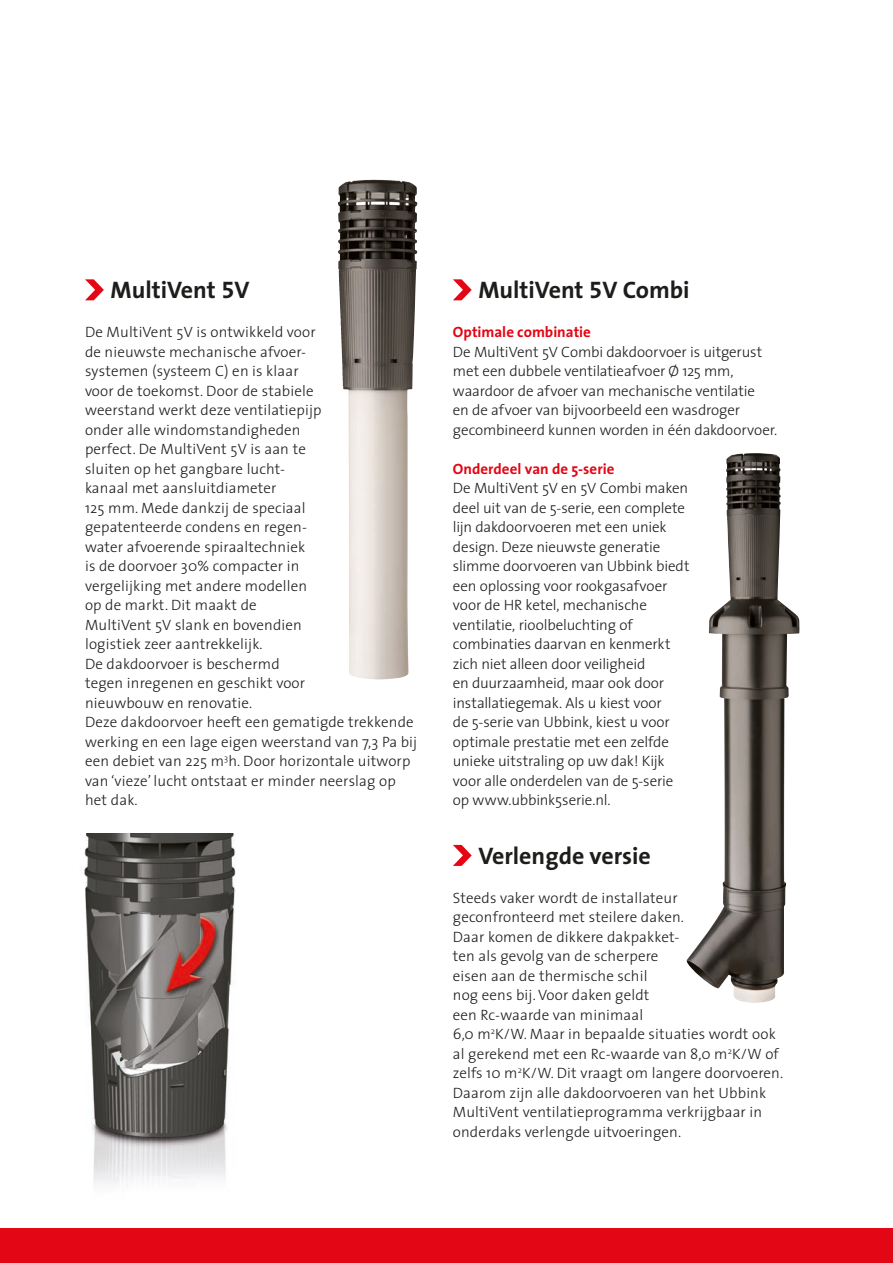
<style>
.page{position:relative;width:893px;height:1263px;background:#fff}
.page>*{position:absolute;margin:0;border:0;box-sizing:border-box;transform-origin:0 0}
.t1{font:700 24px "The Sans";color:#1d1d1b}
.t2{font:300 15px/19.5px "The Sans";letter-spacing:.01em;color:#1d1d1b}
.t3{font:300 15px/19.5px "The Sans";letter-spacing:-.01em;color:#1d1d1b}
.t4{font:700 15px "The Sans";color:#e30614}
.s1{font-family:"The Sans Bold Expert";font-weight:400}
</style>
<div class="page">
<div style="left:0;top:1229px;width:893px;height:34px;background:#e30614"></div>
<svg style="left:85px;top:279px;width:19px;height:21px"></svg>
<img style="left:338px;top:180px;width:63px;height:500px">
<svg style="left:453px;top:279px;width:19px;height:21px"></svg>
<svg style="left:453px;top:845px;width:19px;height:21px"></svg>
<img style="left:84px;top:833px;width:152px;height:352px">
<img style="left:686px;top:453px;width:114px;height:550px">
<h1 class="t1" style="left:111px;top:270px;width:141px">MultiVent <span class="s1">5</span>V</h1>
<p class="t2" style="left:85px;top:322px;width:334px">De MultiVent 5V is ontwikkeld voor<br>de nieuwste mechanische afvoer-<br>systemen (systeem C) en is klaar<br>voor de toekomst. Door de stabiele<br>weerstand werkt deze ventilatiepijp<br>onder alle windomstandigheden<br>perfect. De MultiVent 5V is aan te<br>sluiten op het gangbare lucht-<br>kanaal met aansluitdiameter<br>125 mm. Mede dankzij de speciaal<br>gepatenteerde condens en regen-<br>water afvoerende spiraaltechniek<br>is de doorvoer 30% compacter in<br>vergelijking met andere modellen<br>op de markt. Dit maakt de<br>MultiVent 5V slank en bovendien<br>logistiek zeer aantrekkelijk.<br>De dakdoorvoer is beschermd<br>tegen inregenen en geschikt voor<br>nieuwbouw en renovatie.<br>Deze dakdoorvoer heeft een gematigde trekkende werking en een lage eigen weerstand van 7,3 Pa bij een debiet van 225 m<sup>3</sup>h. Door horizontale uitworp van ‘vieze’ lucht ontstaat er minder neerslag op het dak.</p>
<h1 class="t1" style="left:478px;top:270px;width:213px">MultiVent <span class="s1">5</span>V Combi</h1>
<p class="t4" style="left:453px;top:319px;width:140px">Optimale combinatie</p>
<p class="t3" style="left:453px;top:341px;width:326px">De MultiVent 5V Combi dakdoorvoer is uitgerust met een dubbele ventilatieafvoer Ø 125 mm, waardoor de afvoer van mechanische ventilatie<br>en de afvoer van bijvoorbeeld een wasdroger gecombineerd kunnen worden in één dakdoorvoer.</p>
<p class="t4" style="left:453px;top:456px;width:163px">Onderdeel van de 5-serie</p>
<p class="t3" style="left:453px;top:478px;width:238px">De MultiVent 5V en 5V Combi maken deel uit van de 5-serie, een complete lijn dakdoorvoeren met een uniek design. Deze nieuwste generatie slimme doorvoeren van Ubbink biedt een oplossing voor rookgasafvoer voor de HR ketel, mechanische ventilatie, rioolbeluchting of combinaties daarvan en kenmerkt zich niet alleen door veiligheid<br>en duurzaamheid, maar ook door installatiegemak. Als u kiest voor<br>de 5-serie van Ubbink, kiest u voor optimale prestatie met een zelfde unieke uitstraling op uw dak! Kijk voor alle onderdelen van de 5-serie op www.ubbink5serie.nl.</p>
<h1 class="t1" style="left:478px;top:835px;width:174px">Verlengde versie</h1>
<p class="t2" style="left:453px;top:887px;width:332px">Steeds vaker wordt de installateur geconfronteerd met steilere daken.<br>Daar komen de dikkere dakpakket-<br>ten als gevolg van de scherpere<br>eisen aan de thermische schil<br>nog eens bij. Voor daken geldt<br>een Rc-waarde van minimaal<br>6,0 m<sup>2</sup>K/W. Maar in bepaalde situaties wordt ook al gerekend met een Rc-waarde van 8,0 m<sup>2</sup>K/W of zelfs 10 m<sup>2</sup>K/W. Dit vraagt om langere doorvoeren.<br>Daarom zijn alle dakdoorvoeren van het Ubbink MultiVent ventilatieprogramma verkrijgbaar in onderdaks verlengde uitvoeringen.</p>
</div>
